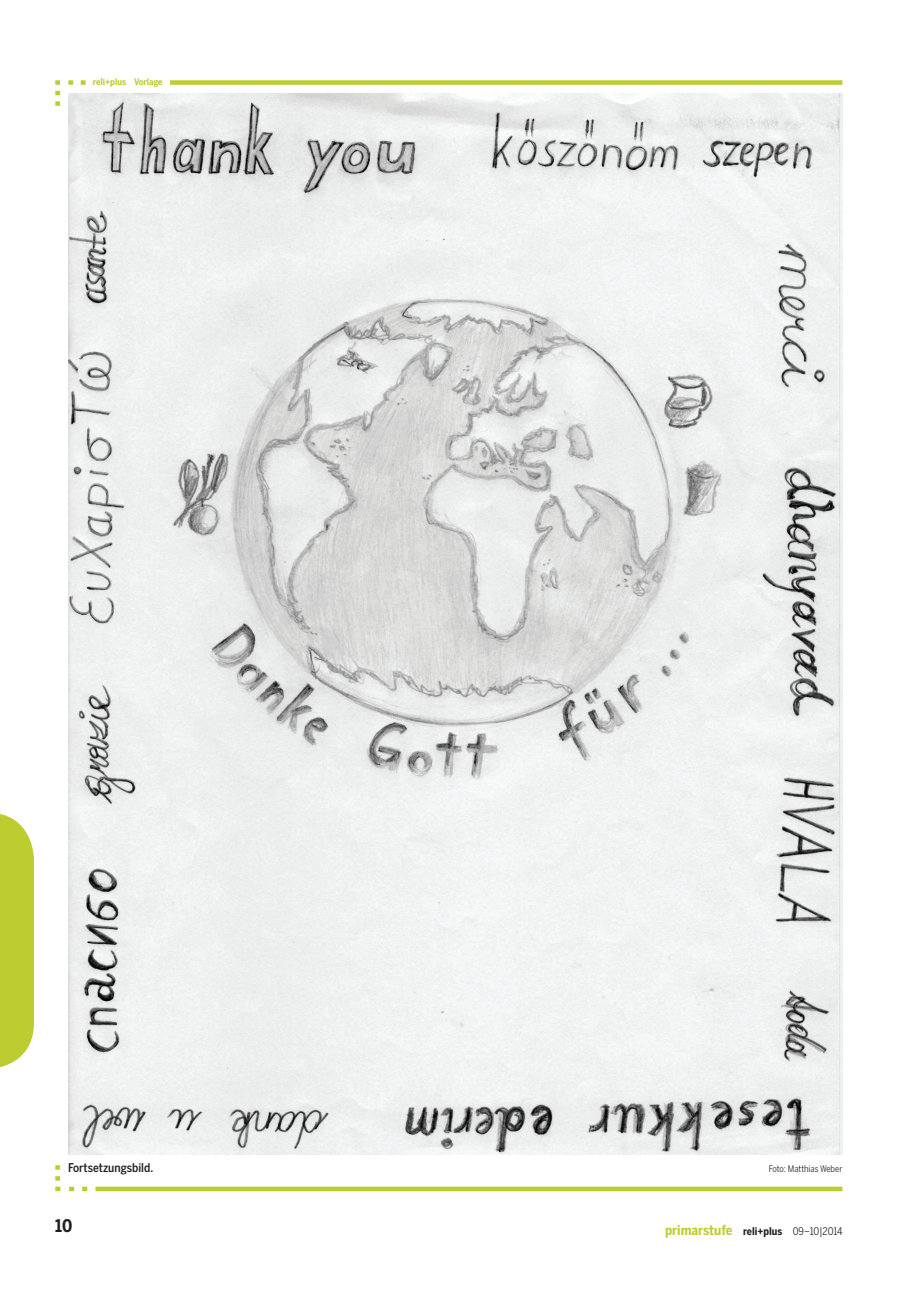
<style>
.page{position:relative;width:919px;height:1289px;background:#fff}
.page>*{position:absolute;margin:0;border:0;box-sizing:border-box;transform-origin:0 0}
.t1{font:700 17.25px "Benton Sans Cond";color:#231f20}
.t2{font:700 13.5px "Benton Sans Cond";color:#bdcd31}
.t3{font:500 12px "Benton Sans Cond";color:#231f20}
.t4{font:9px "Benton Sans Cond";color:#231f20}
.t5{font:700 9px "Benton Sans Cond";color:#bdcd31}
.s1{font-size:10.5px;color:#231f20}
.s2{font-weight:400;font-size:10.5px;color:#231f20}
</style>
<div class="page">
<svg style="left:0;top:814px;width:34px;height:254px;background:#c2d142"></svg>
<div style="left:95px;top:1186px;width:747px;height:5px;background:#bdcd31"></div>
<svg style="left:55px;top:1186px;width:5px;height:5px"></svg>
<svg style="left:82px;top:1186px;width:5px;height:5px"></svg>
<svg style="left:69px;top:1186px;width:5px;height:5px"></svg>
<img style="left:68px;top:94px;width:774px;height:1060px">
<div style="left:170px;top:80px;width:672px;height:5px;background:#bdcd31"></div>
<svg style="left:55px;top:80px;width:5px;height:5px"></svg>
<svg style="left:81px;top:80px;width:5px;height:5px"></svg>
<svg style="left:68px;top:80px;width:5px;height:5px"></svg>
<svg style="left:55px;top:91px;width:5px;height:4px"></svg>
<svg style="left:55px;top:101px;width:5px;height:5px"></svg>
<svg style="left:55px;top:1165px;width:5px;height:4px"></svg>
<svg style="left:55px;top:1176px;width:5px;height:4px"></svg>
<p class="t5" style="left:93px;top:76px;width:71px">reli+plus Vorlage</p>
<p class="t3" style="left:68px;top:1160px;width:87px">Fortsetzungsbild.</p>
<p class="t4" style="left:768px;top:1163px;width:75px">Foto: Matthias Weber</p>
<p class="t1" style="left:55px;top:1215px;width:19px">10</p>
<p class="t2" style="left:665px;top:1222px;width:179px">primarstufe <span class="s1">reli+plus</span> <span class="s2">09–10|2014</span></p>
</div>
